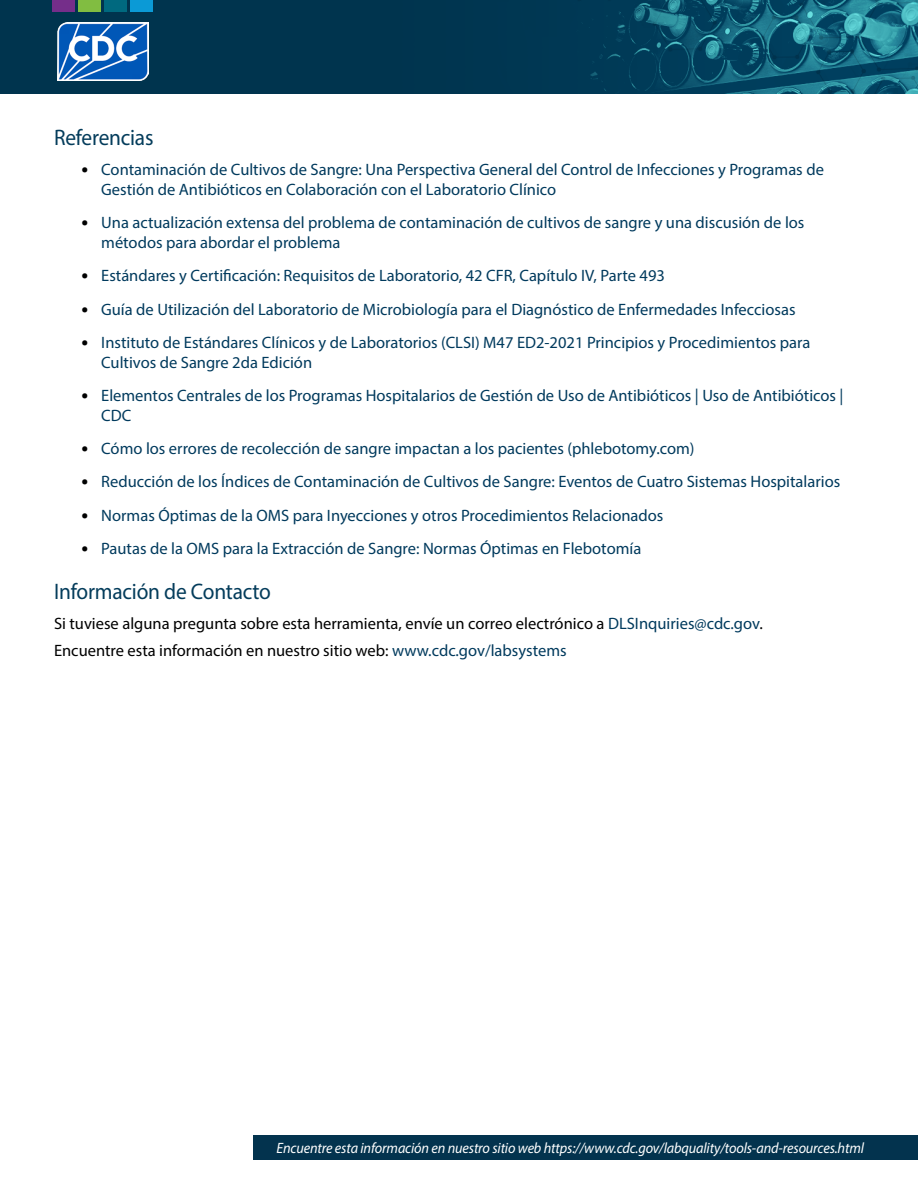
<style>
.page{position:relative;width:918px;height:1188px;background:#fff}
.page>*{position:absolute;margin:0;border:0;box-sizing:border-box;transform-origin:0 0}
.t1{font:22.5px "Myriad Pro";letter-spacing:-.01em;color:#043c5b;scale:.95 1}
.t2{font:16.5px/19.8px "Myriad Pro";color:#003a5d}
.t3{font:16.5px/26.5px "Myriad Pro";color:#000101}
.t4{font:italic 15px "Myriad Pro";letter-spacing:-.01em;color:#fff;scale:.95 1}
.s1{font-family:"PT Sans";font-weight:700;color:#000101}
.s2{color:#003a5d}
</style>
<div class="page">
<img style="left:0;top:0;width:918px;height:94px">
<div style="left:105px;top:0;width:22px;height:11px;background:#00697f"></div>
<div style="left:131px;top:0;width:22px;height:11px;background:#0b9ad6"></div>
<div style="left:78px;top:0;width:23px;height:11px;background:#81bd41"></div>
<div style="left:52px;top:0;width:23px;height:11px;background:#752e8a"></div>
<div style="left:254px;top:1136px;width:664px;height:24px;background:#03334e"></div>
<img style="left:57px;top:22px;width:92px;height:59px">
<h1 class="t1" style="left:54px;top:124px;width:106px">Referencias</h1>
<p class="t2" style="left:101px;top:159px;width:724px;text-indent:-20px"><span class="s1">•</span> Contaminación de Cultivos de Sangre: Una Perspectiva General del Control de Infecciones y Programas de<br>Gestión de Antibióticos en Colaboración con el Laboratorio Clínico</p>
<p class="t2" style="left:101px;top:213px;width:705px;text-indent:-20px"><span class="s1">•</span> Una actualización extensa del problema de contaminación de cultivos de sangre y una discusión de los métodos para abordar el problema</p>
<p class="t2" style="left:81px;top:266px;width:585px"><span class="s1">•</span> Estándares y Certificación: Requisitos de Laboratorio, 42 CFR, Capítulo IV, Parte 493</p>
<p class="t2" style="left:81px;top:299px;width:716px"><span class="s1">•</span> Guía de Utilización del Laboratorio de Microbiología para el Diagnóstico de Enfermedades Infecciosas</p>
<p class="t2" style="left:101px;top:332px;width:711px;text-indent:-20px"><span class="s1">•</span> Instituto de Estándares Clínicos y de Laboratorios (CLSI) M47 ED2-2021 Principios y Procedimientos para<br>Cultivos de Sangre 2da Edición</p>
<p class="t2" style="left:101px;top:385px;width:744px;text-indent:-20px"><span class="s1">•</span> Elementos Centrales de los Programas Hospitalarios de Gestión de Uso de Antibióticos | Uso de Antibióticos |<br>CDC</p>
<p class="t2" style="left:81px;top:438px;width:615px"><span class="s1">•</span> Cómo los errores de recolección de sangre impactan a los pacientes (phlebotomy.com)</p>
<p class="t2" style="left:81px;top:472px;width:761px"><span class="s1">•</span> Reducción de los Índices de Contaminación de Cultivos de Sangre: Eventos de Cuatro Sistemas Hospitalarios</p>
<p class="t2" style="left:81px;top:505px;width:584px"><span class="s1">•</span> Normas Óptimas de la OMS para Inyecciones y otros Procedimientos Relacionados</p>
<p class="t2" style="left:81px;top:538px;width:562px"><span class="s1">•</span> Pautas de la OMS para la Extracción de Sangre: Normas Óptimas en Flebotomía</p>
<h2 class="t1" style="left:54px;top:578px;width:230px">Información de Contacto</h2>
<p class="t3" style="left:54px;top:610px;width:710px">Si tuviese alguna pregunta sobre esta herramienta, envíe un correo electrónico a <span class="s2">DLSInquiries@cdc.gov</span>.<br>Encuentre esta información en nuestro sitio web: <span class="s2">www.cdc.gov/labsystems</span></p>
<p class="t4" style="left:277px;top:1138px;width:620px">Encuentre esta información en nuestro sitio web https://www.cdc.gov/labquality/tools-and-resources.html</p>
</div>
